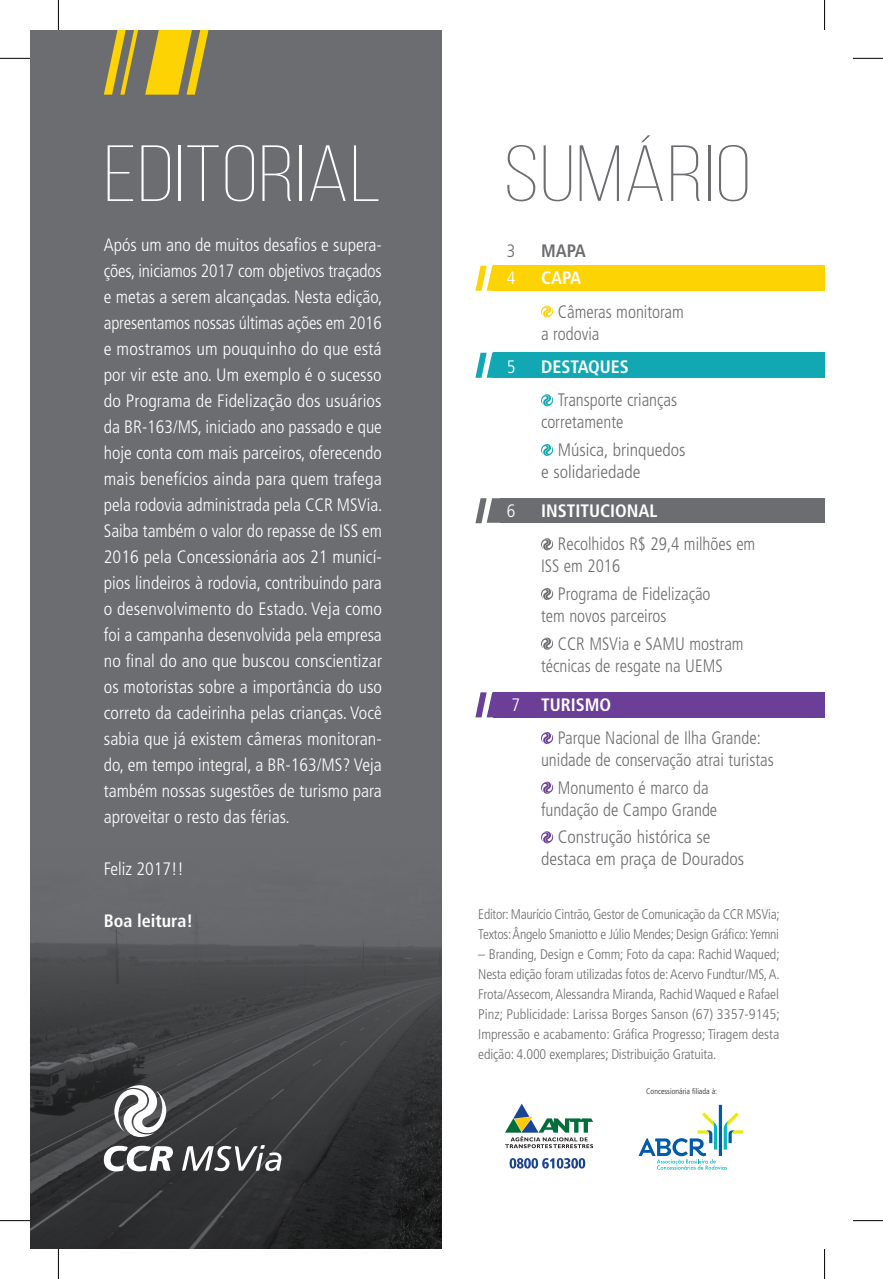
<style>
.page{position:relative;width:883px;height:1279px;background:#fff}
.page>*{position:absolute;margin:0;border:0;box-sizing:border-box;transform-origin:0 0}
.t1{font:300 79.4px "Bebas Neue";letter-spacing:.01em;color:#fff;scale:1.2 1}
.t2{font:300 79.4px "Bebas Neue";letter-spacing:.01em;color:#6c6d70;scale:1.2 1}
.t3{font:300 condensed 18px/26px "Frutiger LT Std";color:#fff;text-align:justify}
.t4{font:300 condensed 18px/22px "Frutiger LT Std";color:#6c6d70;scale:.95 1}
.t5{font:300 condensed 18px/22px "Frutiger LT Std";color:#6c6d70}
.t6{font:700 condensed 18px "Frutiger LT Std";color:#fff}
.t7{font:700 condensed 18px "Frutiger LT Std";color:#6c6d70}
.t8{font:300 condensed 14px/20px "Frutiger LT Std";letter-spacing:-.02em;color:#6c6d70}
.t9{font:300 condensed 8px "Frutiger LT Std";color:#231f20}
.s1{color:#fff}
.s2{font-weight:700;color:#fff}
</style>
<div class="page">
<div style="left:493px;top:266px;width:331px;height:25px;background:#fed304"></div>
<svg style="left:475px;top:266px;width:18px;height:25px"></svg>
<div style="left:493px;top:353px;width:331px;height:25px;background:#11a8b4"></div>
<svg style="left:475px;top:353px;width:18px;height:25px"></svg>
<div style="left:500px;top:498px;width:324px;height:25px;background:#6c6d70"></div>
<svg style="left:475px;top:498px;width:25px;height:25px"></svg>
<div style="left:493px;top:692px;width:331px;height:25px;background:#6b3e98"></div>
<svg style="left:475px;top:692px;width:18px;height:25px"></svg>
<svg style="left:541px;top:306px;width:12px;height:12px"></svg>
<svg style="left:541px;top:394px;width:12px;height:12px"></svg>
<svg style="left:541px;top:444px;width:12px;height:12px"></svg>
<svg style="left:541px;top:538px;width:12px;height:12px"></svg>
<svg style="left:541px;top:588px;width:12px;height:12px"></svg>
<svg style="left:541px;top:638px;width:12px;height:12px"></svg>
<svg style="left:541px;top:732px;width:12px;height:12px"></svg>
<svg style="left:541px;top:782px;width:12px;height:12px"></svg>
<svg style="left:541px;top:831px;width:12px;height:12px"></svg>
<svg style="left:509px;top:1158px;width:76px;height:10px"></svg>
<svg style="left:505px;top:1104px;width:88px;height:44px"></svg>
<hr style="left:718px;top:1105px;width:3px;height:51px;background:#015aaa">
<svg style="left:638px;top:1112px;width:105px;height:58px"></svg>
<svg style="left:30px;top:30px;width:411px;height:1219px;background:#5f6063"></svg>
<svg style="left:114px;top:1085px;width:52px;height:52px"></svg>
<svg style="left:104px;top:1146px;width:69px;height:25px"></svg>
<svg style="left:182px;top:1145px;width:99px;height:26px"></svg>
<svg style="left:104px;top:30px;width:34px;height:65px;background:#a09248"></svg>
<svg style="left:145px;top:30px;width:63px;height:65px;background:#cbaf29"></svg>
<hr style="left:0;top:58px;width:30px;height:1px;background:#000">
<hr style="left:852px;top:58px;width:30px;height:1px;background:#000">
<hr style="left:0;top:1220px;width:30px;height:1px;background:#000">
<hr style="left:852px;top:1220px;width:30px;height:1px;background:#000">
<hr style="left:58px;top:0;width:1px;height:30px;background:#000">
<hr style="left:58px;top:1249px;width:1px;height:30px;background:#000">
<hr style="left:823px;top:0;width:1px;height:30px;background:#000">
<hr style="left:823px;top:1249px;width:1px;height:30px;background:#000">
<h1 class="t1" style="left:104px;top:131px;width:233px">EDITORIAL</h1>
<h1 class="t2" style="left:503px;top:131px;width:159px">SUMÁRIO</h1>
<p class="t3" style="left:104px;top:232px;width:280px">Após um ano de muitos desafios e supera&shy;ções, iniciamos 2017 com objetivos traçados e metas a serem alcançadas. Nesta edição, apresentamos nossas últimas ações em 2016 e mostramos um pouquinho do que está por vir este ano. Um exemplo é o sucesso do Programa de Fidelização dos usuários da BR-163/MS, iniciado ano passado e que hoje conta com mais parceiros, oferecendo mais benefícios ainda para quem trafega pela rodovia administrada pela CCR MSVia.<br>Saiba também o valor do repasse de I SS em 2016 pela Concessionária aos 21 municí&shy;pios lindeiros à rodovia, contribuindo para o desenvolvimento do Estado. Veja como foi a campanha desenvolvida pela empresa no final do ano que buscou conscientizar os motoristas sobre a importância do uso correto da cadeirinha pelas crianças. Você sabia que já existem câmeras monitoran&shy;do, em tempo integral, a BR-163/MS? Veja também nossas sugestões de turismo para aproveitar o resto das férias.</p>
<p class="t3" style="left:104px;top:856px;width:81px">Feliz 2017!!</p>
<p class="t6" style="left:104px;top:910px;width:91px">BOA LEITURA!</p>
<p class="t5" style="left:506px;top:240px;width:10px">3</p>
<p class="t7" style="left:540px;top:240px;width:46px">MAPA</p>
<p class="t3" style="left:506px;top:265px;width:10px">4</p>
<p class="t6" style="left:540px;top:267px;width:41px">CAPA</p>
<p class="t4" style="left:540px;top:301px;width:152px;text-indent:17px">Câmeras monitoram a rodovia</p>
<p class="t3" style="left:506px;top:354px;width:10px">5</p>
<p class="t6" style="left:540px;top:356px;width:89px">DESTAQUES</p>
<p class="t4" style="left:540px;top:389px;width:145px;text-indent:17px">Transporte crianças corretamente</p>
<p class="t5" style="left:540px;top:439px;width:146px;text-indent:17px">Música, brinquedos e solidariedade</p>
<p class="t3" style="left:506px;top:498px;width:10px">6</p>
<p class="t6" style="left:540px;top:500px;width:118px">INSTITUCIONAL</p>
<p class="t4" style="left:540px;top:533px;width:227px;text-indent:17px">Recolhidos R$ 29,4 milhões em<br>ISS em 2016</p>
<p class="t4" style="left:540px;top:583px;width:180px;text-indent:17px">Programa de Fidelização tem novos parceiros</p>
<p class="t4" style="left:540px;top:633px;width:215px;text-indent:17px">CCR MSVia e SAMU mostram técnicas de resgate na UEMS</p>
<p class="t4" style="left:557px;top:688px;width:215px;line-height:33.4px;text-indent:-46px"><span class="s1">7</span> <span class="s2">TURISMO<br></span>Parque Nacional de I lha Grande:</p>
<p class="t4" style="left:557px;top:746px;width:229px;line-height:27.6px;text-indent:-17px">unidade de conservação atrai turistas<br>Monumento é marco da</p>
<p class="t4" style="left:540px;top:796px;width:187px;line-height:27.6px;text-align:center">fundação de Campo Grande<br>Construção histórica se</p>
<p class="t5" style="left:540px;top:848px;width:205px">destaca em praça de Dourados</p>
<p class="t8" style="left:478px;top:904px;width:303px">Editor: Maurício Cintrão, Gestor de Comunicação da CCR MSVia;<br>Textos: Ângelo Smaniotto e Júlio Mendes; Design Gráfico: Yemni</p>
<p class="t8" style="left:478px;top:944px;width:303px;text-align:justify">– Branding, Design e Comm; Foto da capa: Rachid Waqued; N esta edição foram utilizadas fotos de: Acervo Fundtur/MS, A.<br>Frota/Assecom, Alessandra Miranda, Rachid Waqued e Rafael Pinz; Publicidade: Larissa Borges Sanson (67) 3357-9145; I mpressão e acabamento: Gráfica Progresso; Tiragem desta edição: 4.000 exemplares; Distribuição Gratuita.</p>
<p class="t9" style="left:646px;top:1087px;width:72px">Concessionária filiada à:</p>
</div>
